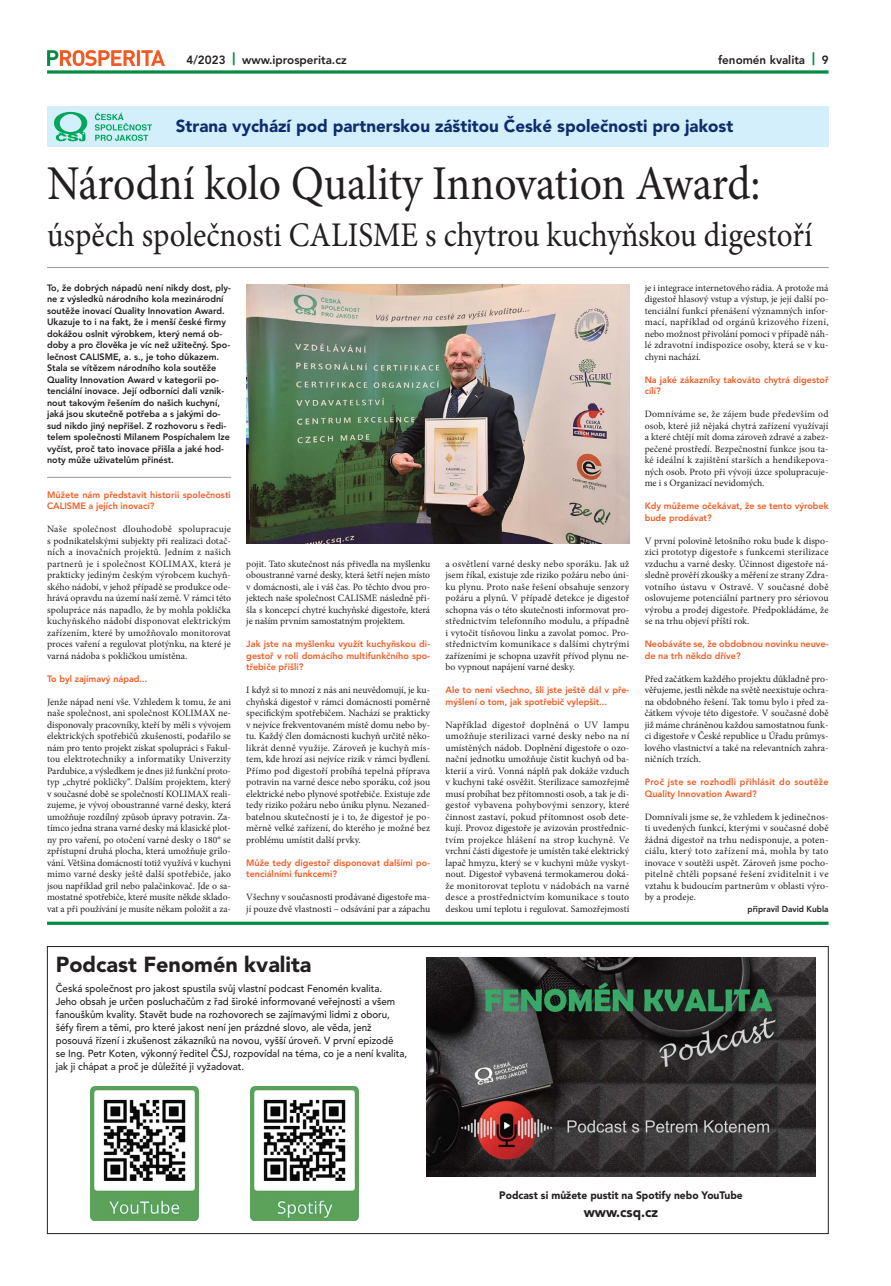
<style>
.page{position:relative;width:891px;height:1286px;background:#fff}
.page>*{position:absolute;margin:0;border:0;box-sizing:border-box;transform-origin:0 0}
.t1{font:48.6px "Minion Pro";color:#231f20;scale:.9 1}
.t2{font:34.6px "Minion Pro";color:#231f20;scale:.9 1}
.t3{font:900 21.6px "Avenir";color:#231f20}
.t4{font:900 17.3px "Avenir";color:#0e2d6d}
.t5{font:900 14px "Avenir";color:#231f20;scale:.95 1}
.t6{font:800 11.9px "Avenir";color:#231f20}
.t7{font:900 10.8px "Avenir";color:#231f20;scale:.95 1}
.t8{font:500 10.3px/13px "Avenir";color:#231f20;scale:.95 1}
.t9{font:9.7px/11.5px "Minion Pro";color:#231f20;text-align:justify}
.t10{font:800 9.2px/11.5px "Avenir";color:#231f20}
.t11{font:800 9.2px/11.5px "Avenir";color:#f15a22}
.t12{font:800 9.2px/11.5px "Avenir";letter-spacing:.025em;color:#f15a22}
.t13{font:800 8.6px "Avenir";color:#231f20;scale:.95 1}
.s1{font-weight:900;font-size:13px;color:#008c44}
</style>
<div class="page">
<svg style="left:47px;top:50px;width:118px;height:16px"></svg>
<svg style="left:47px;top:70px;width:781px;height:4px;background:#30a167"></svg>
<div style="left:47px;top:107px;width:781px;height:40px;background:#d4effc"></div>
<svg style="left:95px;top:113px;width:57px;height:28px"></svg>
<svg style="left:54px;top:112px;width:33px;height:29px"></svg>
<hr style="left:47px;top:267px;width:781px;height:1px;background:#939598">
<hr style="left:47px;top:477px;width:184px;height:1px;background:#939598">
<img style="left:246px;top:285px;width:383px;height:259px">
<hr style="left:47px;top:922px;width:781px;height:3px;background:#008c44">
<img style="left:426px;top:958px;width:388px;height:218px">
<img style="left:90px;top:1086px;width:108px;height:134px">
<img style="left:250px;top:1086px;width:108px;height:134px">
<p class="t6" style="left:186px;top:55px;width:161px">4/2023 <span class="s1">|</span> www.iprosperita.cz</p>
<p class="t6" style="left:717px;top:55px;width:112px">fenomén kvalita <span class="s1">|</span> 9</p>
<h3 class="t4" style="left:176px;top:119px;width:558px">Strana vychází pod partnerskou záštitou České společnosti pro jakost</h3>
<h1 class="t1" style="left:47px;top:165px;width:793px">Národní kolo Quality Innovation Award:</h1>
<h2 class="t2" style="left:47px;top:221px;width:851px">úspěch společnosti CALISME s chytrou kuchyňskou digestoří</h2>
<p class="t10" style="left:47px;top:282px;width:185px">To, že dobrých nápadů není nikdy dost, ply&shy;ne z výsledků národního kola mezinárodní soutěže inovací Quality Innovation Award.<br>Ukazuje to i na fakt, že i menší české firmy dokážou oslnit výrobkem, který nemá ob&shy;doby a pro člověka je víc než užitečný. Spo&shy;lečnost CALISME, a. s., je toho důkazem.<br>Stala se vítězem národního kola soutěže Quality Innovation Award v kategorii po&shy;tenciální inovace. Její odborníci dali vznik&shy;nout takovým řešením do našich kuchyní, jaká jsou skutečně potřeba a s jakými do&shy;sud nikdo jiný nepřišel. Z rozhovoru s ředi&shy;telem společnosti Milanem Pospíchalem lze vyčíst, proč tato inovace přišla a jaké hod&shy;noty může uživatelům přinést.</p>
<p class="t11" style="left:47px;top:489px;width:185px">Můžete nám představit historii společnosti<br>CALISME a jejích inovací?</p>
<p class="t9" style="left:47px;top:524px;width:185px">Naše společnost dlouhodobě spolupracuje s podnikatelskými subjekty při realizaci dotač&shy;ních a inovačních projektů. Jedním z našich partnerů je i společnost KOLIMAX, která je prakticky jediným českým výrobcem kuchyň&shy;ského nádobí, v jehož případě se produkce ode&shy;hrává opravdu na území naší země. V rámci této spolupráce nás napadlo, že by mohla poklička kuchyňského nádobí disponovat elektrickým zařízením, které by umožňovalo monitorovat proces vaření a regulovat plotýnku, na které je varná nádoba s pokličkou umístěna.</p>
<p class="t11" style="left:47px;top:673px;width:102px">To byl zajímavý nápad...</p>
<p class="t9" style="left:47px;top:697px;width:185px">Jenže nápad není vše. Vzhledem k tomu, že ani naše společnost, ani společnost KOLIMAX ne&shy;disponovaly pracovníky, kteří by měli s vývojem elektrických spotřebičů zkušenosti, podařilo se nám pro tento projekt získat spolupráci s Fakul&shy;tou elektrotechniky a informatiky Univerzity Pardubice, a výsledkem je dnes již funkční proto&shy;typ „chytré pokličky“. Dalším projektem, který v současné době se společností KOLIMAX reali&shy;zujeme, je vývoj oboustranné varné desky, která umožňuje rozdílný způsob úpravy potravin. Za&shy;tímco jedna strana varné desky má klasické plot&shy;ny pro vaření, po otočení varné desky o 180° se zpřístupní druhá plocha, která umožňuje grilo&shy;vání. Většina domácností totiž využívá v kuchyni mimo varné desky ještě další spotřebiče, jako jsou například gril nebo palačinkovač. Jde o sa&shy;mostatné spotřebiče, které musíte někde sklado&shy;vat a při používání je musíte někam položit a za-</p>
<p class="t9" style="left:644px;top:282px;width:185px">je i integrace internetového rádia. A protože má digestoř hlasový vstup a výstup, je její další po&shy;tenciální funkcí přenášení významných infor&shy;mací, například od orgánů krizového řízení, nebo možnost přivolání pomoci v případě náh&shy;lé zdravotní indispozice osoby, která se v ku&shy;chyni nachází.</p>
<p class="t11" style="left:644px;top:374px;width:185px">Na jaké zákazníky takováto chytrá digestoř cílí?</p>
<p class="t9" style="left:644px;top:409px;width:185px">Domníváme se, že zájem bude především od osob, které již nějaká chytrá zařízení využívají a které chtějí mít doma zároveň zdravé a zabez&shy;pečené prostředí. Bezpečnostní funkce jsou ta&shy;ké ideální k zajištění starších a hendikepova&shy;ných osob. Proto při vývoji úzce spolupracuje&shy;me i s Organizací nevidomých.</p>
<p class="t11" style="left:644px;top:501px;width:185px">Kdy můžeme očekávat, že se tento výrobek bude prodávat?</p>
<p class="t9" style="left:644px;top:536px;width:185px">V první polovině letošního roku bude k dispo&shy;zici prototyp digestoře s funkcemi sterilizace vzduchu a varné desky. Účinnost digestoře ná&shy;sledně prověří zkoušky a měření ze strany Zdra&shy;votního ústavu v Ostravě. V současné době oslovujeme potenciální partnery pro sériovou výrobu a prodej digestoře. Předpokládáme, že se na trhu objeví příští rok.</p>
<p class="t11" style="left:644px;top:639px;width:185px">Neobáváte se, že obdobnou novinku neuve&shy;de na trh někdo dříve?</p>
<p class="t9" style="left:644px;top:674px;width:185px">Před začátkem každého projektu důkladně pro&shy;věřujeme, jestli někde na světě neexistuje ochra&shy;na obdobného řešení. Tak tomu bylo i před za&shy;čátkem vývoje této digestoře. V současné době již máme chráněnou každou samostatnou funk&shy;ci digestoře v České republice u Úřadu průmys&shy;lového vlastnictví a také na relevantních zahra&shy;ničních trzích.</p>
<p class="t12" style="left:644px;top:777px;width:185px">Proč jste se rozhodli přihlásit do soutěže<br>Quality Innovation Award?</p>
<p class="t9" style="left:644px;top:812px;width:185px">Domnívali jsme se, že vzhledem k jedinečnos&shy;ti uvedených funkcí, kterými v současné době žádná digestoř na trhu nedisponuje, a poten&shy;ciálu, který toto zařízení má, mohla by tato inovace v soutěži uspět. Zároveň jsme pocho&shy;pitelně chtěli popsané řešení zviditelnit i ve vztahu k budoucím partnerům v oblasti výro&shy;by a prodeje.</p>
<p class="t13" style="left:747px;top:905px;width:87px">připravil David Kubla</p>
<p class="t9" style="left:246px;top:559px;width:185px">pojit. Tato skutečnost nás přivedla na myšlenku oboustranné varné desky, která šetří nejen místo v domácnosti, ale i váš čas. Po těchto dvou pro&shy;jektech naše společnost CALISME následně při&shy;šla s koncepcí chytré kuchyňské digestoře, která je naším prvním samostatným projektem.</p>
<p class="t11" style="left:246px;top:639px;width:185px;text-align:justify">Jak jste na myšlenku využít kuchyňskou di&shy;gestoř v roli domácího multifunkčního spo&shy;třebiče přišli?</p>
<p class="t9" style="left:246px;top:685px;width:185px">I když si to mnozí z nás ani neuvědomují, je ku&shy;chyňská digestoř v rámci domácnosti poměrně specifickým spotřebičem. Nachází se prakticky v nejvíce frekventovaném místě domu nebo by&shy;tu. Každý člen domácnosti kuchyň určitě něko&shy;likrát denně využije. Zároveň je kuchyň mís&shy;tem, kde hrozí asi nejvíce rizik v rámci bydlení.<br>Přímo pod digestoří probíhá tepelná příprava potravin na varné desce nebo sporáku, což jsou elektrické nebo plynové spotřebiče. Existuje zde tedy riziko požáru nebo úniku plynu. Nezaned&shy;batelnou skutečností je i to, že digestoř je po&shy;měrně velké zařízení, do kterého je možné bez problému umístit další prvky.</p>
<p class="t11" style="left:246px;top:857px;width:185px">Může tedy digestoř disponovat dalšími po&shy;tenciálními funkcemi?</p>
<p class="t9" style="left:246px;top:892px;width:185px">Všechny v současnosti prodávané digestoře ma&shy;jí pouze dvě vlastnosti – odsávání par a zápachu</p>
<p class="t9" style="left:445px;top:559px;width:185px">a osvětlení varné desky nebo sporáku. Jak už jsem říkal, existuje zde riziko požáru nebo úni&shy;ku plynu. Proto naše řešení obsahuje senzory požáru a plynů. V případě detekce je digestoř schopna vás o této skutečnosti informovat pro&shy;střednictvím telefonního modulu, a případně i vytočit tísňovou linku a zavolat pomoc. Pro&shy;střednictvím komunikace s dalšími chytrými zařízeními je schopna uzavřít přívod plynu ne&shy;bo vypnout napájení varné desky.</p>
<p class="t11" style="left:445px;top:685px;width:185px">Ale to není všechno, šli jste ještě dál v pře&shy;mýšlení o tom, jak spotřebič vylepšit...</p>
<p class="t9" style="left:445px;top:720px;width:185px">Například digestoř doplněná o UV lampu umožňuje sterilizaci varné desky nebo na ní umístěných nádob. Doplnění digestoře o ozo&shy;nační jednotku umožňuje čistit kuchyň od ba&shy;kterií a virů. Vonná náplň pak dokáže vzduch v kuchyni také osvěžit. Sterilizace samozřejmě musí probíhat bez přítomnosti osob, a tak je di&shy;gestoř vybavena pohybovými senzory, které činnost zastaví, pokud přítomnost osob dete&shy;kují. Provoz digestoře je avizován prostřednic&shy;tvím projekce hlášení na strop kuchyně. Ve vrchní části digestoře je umístěn také elektrický lapač hmyzu, který se v kuchyni může vyskyt&shy;nout. Digestoř vybavená termokamerou doká&shy;že monitorovat teplotu v nádobách na varné desce a prostřednictvím komunikace s touto deskou umí teplotu i regulovat. Samozřejmostí</p>
<h3 class="t3" style="left:56px;top:955px;width:257px">Podcast Fenomén kvalita</h3>
<p class="t8" style="left:56px;top:983px;width:371px">Česká společnost pro jakost spustila svůj vlastní podcast Fenomén kvalita.<br>Jeho obsah je určen posluchačům z řad široké informované veřejnosti a všem fanouškům kvality. Stavět bude na rozhovorech se zajímavými lidmi z oboru, šéfy firem a těmi, pro které jakost není jen prázdné slovo, ale věda, jenž posouvá řízení i zkušenost zákazníků na novou, vyšší úroveň. V první epizodě<br>se Ing. Petr Koten, výkonný ředitel ČSJ, rozpovídal na téma, co je a není kvalita, jak ji chápat a proč je důležité ji vyžadovat.</p>
<p class="t7" style="left:499px;top:1190px;width:257px">Podcast si můžete pustit na Spotify nebo YouTube</p>
<h3 class="t5" style="left:583px;top:1206px;width:80px">www.csq.cz</h3>
</div>
